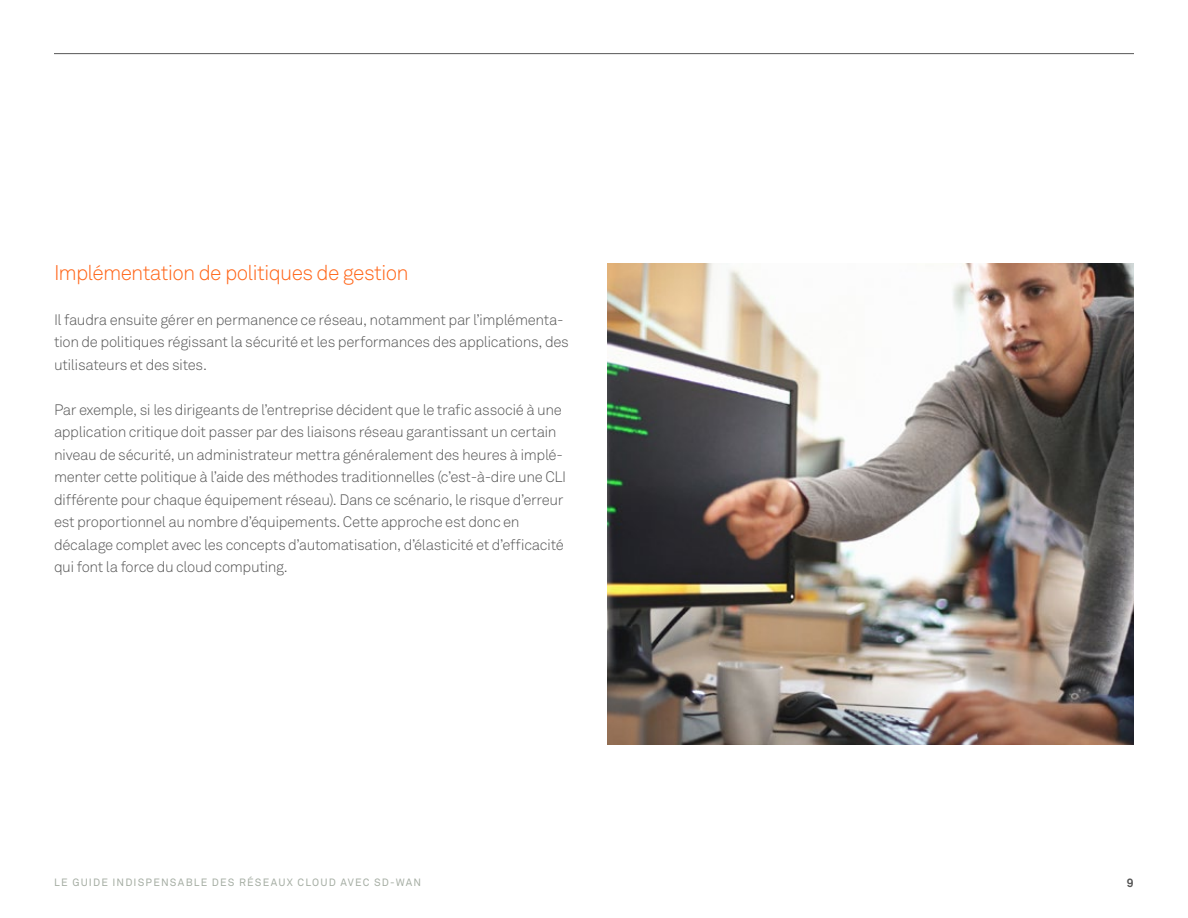
<style>
.page{position:relative;width:1188px;height:918px;background:#fff}
.page>*{position:absolute;margin:0;border:0;box-sizing:border-box;transform-origin:0 0}
.t1{font:300 21px "Akkurat Pro";letter-spacing:-.035em;color:#ff671b}
.t2{font:300 15px/22.5px "Akkurat Pro";letter-spacing:-.025em;color:#575757}
.t3{font:700 12px "Akkurat Pro";color:#575757}
.t4{font:10.5px "Akkurat Pro";letter-spacing:.11em;color:#a6aea4}
</style>
<div class="page">
<hr style="left:54px;top:53px;width:1080px;height:1px;background:#575757">
<img style="left:608px;top:263px;width:526px;height:481px">
<h1 class="t1" style="left:54px;top:260px;width:356px">Implémentation de politiques de gestion</h1>
<p class="t2" style="left:54px;top:308px;width:516px">Il faudra ensuite gérer en permanence ce réseau, notamment par l’implémenta&shy;tion de politiques régissant la sécurité et les performances des applications, des utilisateurs et des sites.</p>
<p class="t2" style="left:54px;top:398px;width:514px">Par exemple, si les dirigeants de l’entreprise décident que le trafic associé à une application critique doit passer par des liaisons réseau garantissant un certain niveau de sécurité, un administrateur mettra généralement des heures à implé&shy;menter cette politique à l’aide des méthodes traditionnelles (c’est-à-dire une CLI différente pour chaque équipement réseau). Dans ce scénario, le risque d’erreur est proportionnel au nombre d’équipements. Cette approche est donc en décalage complet avec les concepts d’automatisation, d’élasticité et d’efficacité qui font la force du cloud computing.</p>
<p class="t4" style="left:54px;top:876px;width:369px">LE GUIDE INDISPENSABLE DES RÉSEAUX CLOUD AVEC SD-WAN</p>
<p class="t3" style="left:1127px;top:875px;width:8px">9</p>
</div>
